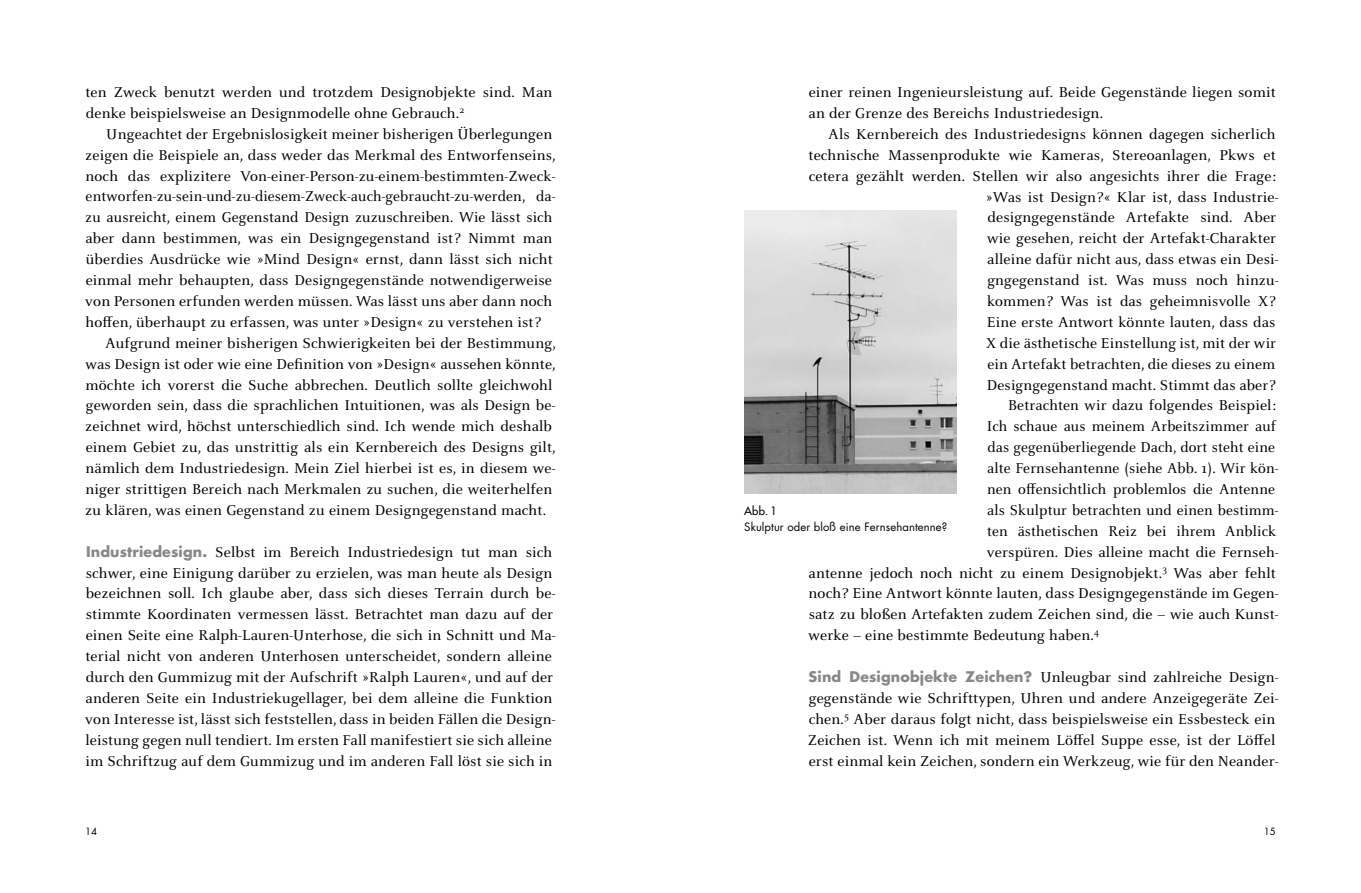
<style>
.page{position:relative;width:1361px;height:893px;background:#fff}
.page>*{position:absolute;margin:0;border:0;box-sizing:border-box;transform-origin:0 0}
.t1{font:15.75px/20.9px "Celeste OT";letter-spacing:.01em;color:#000}
.t2{font:11.25px "Futura";letter-spacing:.01em;color:#000}
.t3{font:11.25px "Futura";color:#000}
.t4{font:9.75px "Futura";color:#000}
.s1{font-family:"Futura";font-weight:700;font-size:14.25px;color:#87888a}
</style>
<div class="page">
<img style="left:744px;top:210px;width:213px;height:284px">
<p class="t1" style="left:85px;top:82px;width:468px">ten Zweck benutzt werden und trotzdem Designobjekte sind. Man denke beispielsweise an Designmodelle ohne Gebrauch.<sup>2</sup></p>
<p class="t1" style="left:106px;top:124px;width:447px">Ungeachtet der Ergebnislosigkeit meiner bisherigen Überlegungen</p>
<p class="t1" style="left:85px;top:144px;width:472px">zeigen die Beispiele an, dass weder das Merkmal des Entworfenseins,</p>
<p class="t1" style="left:85px;top:165px;width:471px">noch das explizitere Von-einer-Person-zu-einem-bestimmten-Zweck-</p>
<p class="t1" style="left:86px;top:186px;width:469px">entworfen-zu-sein-und-zu-diesem-Zweck-auch-gebraucht-zu-werden, da--</p>
<p class="t1" style="left:85px;top:207px;width:469px">zu ausreicht, einem Gegenstand Design zuzuschreiben. Wie lässt sich</p>
<p class="t1" style="left:85px;top:228px;width:468px">aber dann bestimmen, was ein Designgegenstand ist? Nimmt man</p>
<p class="t1" style="left:86px;top:249px;width:468px">überdies Ausdrücke wie »Mind Design« ernst, dann lässt sich nicht</p>
<p class="t1" style="left:86px;top:270px;width:468px">einmal mehr behaupten, dass Designgegenstände notwendigerweise</p>
<p class="t1" style="left:85px;top:291px;width:468px">von Personen erfunden werden müssen. Was lässt uns aber dann noch</p>
<p class="t1" style="left:85px;top:312px;width:457px">hoffen, überhaupt zu erfassen, was unter »Design« zu verstehen ist?</p>
<p class="t1" style="left:105px;top:333px;width:452px">Aufgrund meiner bisherigen Schwierigkeiten bei der Bestimmung,</p>
<p class="t1" style="left:85px;top:353px;width:472px">was Design ist oder wie eine Definition von »Design« aussehen könnte,</p>
<p class="t1" style="left:85px;top:374px;width:468px">möchte ich vorerst die Suche abbrechen. Deutlich sollte gleichwohl</p>
<p class="t1" style="left:86px;top:395px;width:471px">geworden sein, dass die sprachlichen Intuitionen, was als Design be-</p>
<p class="t1" style="left:85px;top:416px;width:468px">zeichnet wird, höchst unterschiedlich sind. Ich wende mich deshalb</p>
<p class="t1" style="left:86px;top:437px;width:472px">einem Gebiet zu, das unstrittig als ein Kernbereich des Designs gilt,</p>
<p class="t1" style="left:85px;top:458px;width:472px">nämlich dem Industriedesign. Mein Ziel hierbei ist es, in diesem we-</p>
<p class="t1" style="left:85px;top:479px;width:468px">niger strittigen Bereich nach Merkmalen zu suchen, die weiterhelfen</p>
<p class="t1" style="left:85px;top:500px;width:462px">zu klären, was einen Gegenstand zu einem Designgegenstand macht.</p>
<p class="t1" style="left:85px;top:541px;width:472px"><span class="s1">Industriedesign.</span> Selbst im Bereich Industriedesign tut man sich schwer, eine Einigung darüber zu erzielen, was man heute als Design bezeichnen soll. Ich glaube aber, dass sich dieses Terrain durch be&shy;stimmte Koordinaten vermessen lässt. Betrachtet man dazu auf der einen Seite eine Ralph-Lauren-Unterhose, die sich in Schnitt und Ma&shy;terial nicht von anderen Unterhosen unterscheidet, sondern alleine durch den Gummizug mit der Aufschrift »Ralph Lauren«, und auf der anderen Seite ein Industriekugellager, bei dem alleine die Funktion von Interesse ist, lässt sich feststellen, dass in beiden Fällen die Design&shy;leistung gegen null tendiert. Im ersten Fall manifestiert sie sich alleine im Schriftzug auf dem Gummizug und im anderen Fall löst sie sich in</p>
<p class="t1" style="left:808px;top:82px;width:469px">einer reinen Ingenieursleistung auf. Beide Gegenstände liegen somit an der Grenze des Bereichs Industriedesign.</p>
<p class="t1" style="left:828px;top:124px;width:449px">Als Kernbereich des Industriedesigns können dagegen sicherlich</p>
<p class="t1" style="left:808px;top:145px;width:469px">technische Massenprodukte wie Kameras, Stereoanlagen, Pkws et</p>
<p class="t1" style="left:808px;top:165px;width:469px">cetera gezählt werden. Stellen wir also angesichts ihrer die Frage:</p>
<p class="t1" style="left:986px;top:186px;width:294px">»Was ist Design?« Klar ist, dass Industrie-</p>
<p class="t1" style="left:987px;top:207px;width:290px">designgegenstände Artefakte sind. Aber</p>
<p class="t1" style="left:987px;top:228px;width:291px">wie gesehen, reicht der Artefakt-Charakter</p>
<p class="t1" style="left:987px;top:249px;width:293px">alleine dafür nicht aus, dass etwas ein Desi-</p>
<p class="t1" style="left:987px;top:270px;width:293px">gngegenstand ist. Was muss noch hinzu-</p>
<p class="t1" style="left:987px;top:291px;width:290px">kommen? Was ist das geheimnisvolle X?</p>
<p class="t1" style="left:987px;top:312px;width:290px">Eine erste Antwort könnte lauten, dass das</p>
<p class="t1" style="left:986px;top:333px;width:291px">X die ästhetische Einstellung ist, mit der wir</p>
<p class="t1" style="left:987px;top:353px;width:289px">ein Artefakt betrachten, die dieses zu einem</p>
<p class="t1" style="left:987px;top:374px;width:290px">Designgegenstand macht. Stimmt das aber?</p>
<p class="t1" style="left:1008px;top:395px;width:270px">Betrachten wir dazu folgendes Beispiel:</p>
<p class="t1" style="left:986px;top:416px;width:291px">Ich schaue aus meinem Arbeitszimmer auf</p>
<p class="t1" style="left:987px;top:437px;width:289px">das gegenüberliegende Dach, dort steht eine</p>
<p class="t1" style="left:987px;top:458px;width:293px">alte Fernsehantenne (siehe Abb. 1). Wir kön-</p>
<p class="t1" style="left:987px;top:479px;width:289px">nen offensichtlich problemlos die Antenne</p>
<p class="t1" style="left:987px;top:500px;width:293px">als Skulptur betrachten und einen bestimm-</p>
<p class="t1" style="left:987px;top:521px;width:291px">ten ästhetischen Reiz bei ihrem Anblick</p>
<p class="t1" style="left:987px;top:541px;width:293px">verspüren. Dies alleine macht die Fernseh-</p>
<p class="t1" style="left:808px;top:562px;width:469px">antenne jedoch noch nicht zu einem Designobjekt.<sup>3</sup> Was aber fehlt</p>
<p class="t1" style="left:808px;top:583px;width:471px">noch? Eine Antwort könnte lauten, dass Designgegenstände im Gegen-</p>
<p class="t1" style="left:808px;top:604px;width:471px">satz zu bloßen Artefakten zudem Zeichen sind, die – wie auch Kunst-</p>
<p class="t1" style="left:808px;top:625px;width:292px">werke – eine bestimmte Bedeutung haben.<sup>4</sup></p>
<p class="t1" style="left:808px;top:667px;width:472px"><span class="s1">Sind Designobjekte Zeichen?</span> Unleugbar sind zahlreiche Design&shy;gegenstände wie Schrifttypen, Uhren und andere Anzeigegeräte Zei&shy;chen.<sup>5</sup> Aber daraus folgt nicht, dass beispielsweise ein Essbesteck ein Zeichen ist. Wenn ich mit meinem Löffel Suppe esse, ist der Löffel erst einmal kein Zeichen, sondern ein Werkzeug, wie für den Neander-</p>
<p class="t3" style="left:744px;top:503px;width:34px">Abb. 1</p>
<p class="t2" style="left:744px;top:519px;width:205px">Skulptur oder bloß eine Fernsehantenne?</p>
<p class="t4" style="left:85px;top:825px;width:14px">14</p>
<p class="t4" style="left:1264px;top:825px;width:14px">15</p>
</div>
